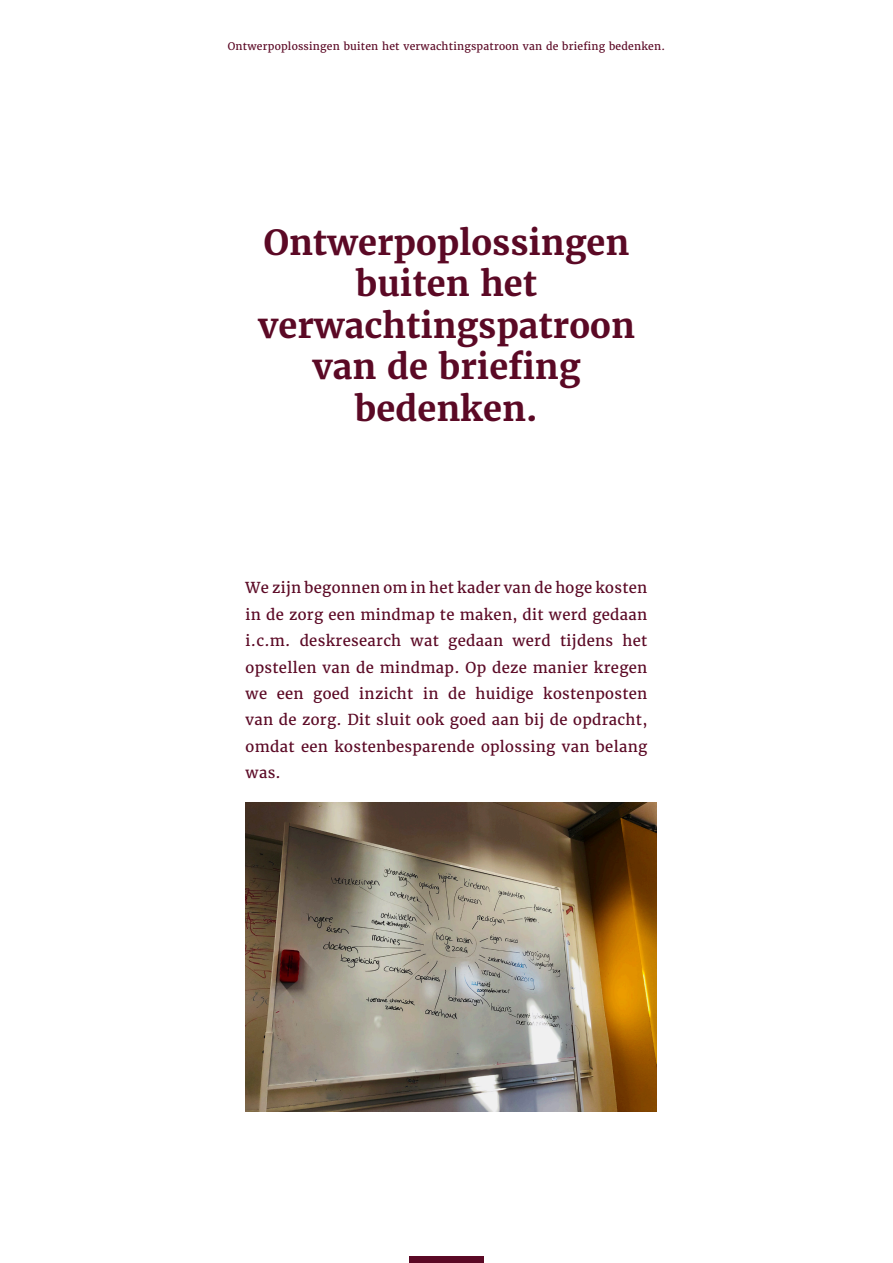
<style>
.page{position:relative;width:893px;height:1263px;background:#fff}
.page>*{position:absolute;margin:0;border:0;box-sizing:border-box;transform-origin:0 0}
.Headline_-_Align_Lef{font:700 34.5px/41.4px "Merriweather";color:#5b0925;text-align:center}
.Body_Text{font:15px/26.4px "Merriweather";letter-spacing:.02em;color:#5b0925;text-align:justify}
.t1{font:10.5px "Merriweather";letter-spacing:.02em;color:#5b0925}
</style>
<div class="page">
<div style="left:409px;top:1257px;width:75px;height:6px;background:#5b0925"></div>
<img style="left:246px;top:803px;width:411px;height:308px">
<p class="t1" style="left:228px;top:40px;width:439px">Ontwerpoplossingen buiten het verwachtingspatroon van de briefing bedenken.</p>
<p class="Headline_-_Align_Lef" style="left:258px;top:222px;width:378px">Ontwerpoplossingen buiten het verwachtingspatroon van de briefing bedenken.</p>
<p class="Body_Text" style="left:246px;top:575px;width:403px">We zijn begonnen om in het kader van de hoge kosten in de zorg een mindmap te maken, dit werd gedaan i.c.m. deskresearch wat gedaan werd tijdens het opstellen van de mindmap. Op deze manier kregen we een goed inzicht in de huidige kostenposten van de zorg. Dit sluit ook goed aan bij de opdracht, omdat een kostenbesparende oplossing van belang was.</p>
</div>
